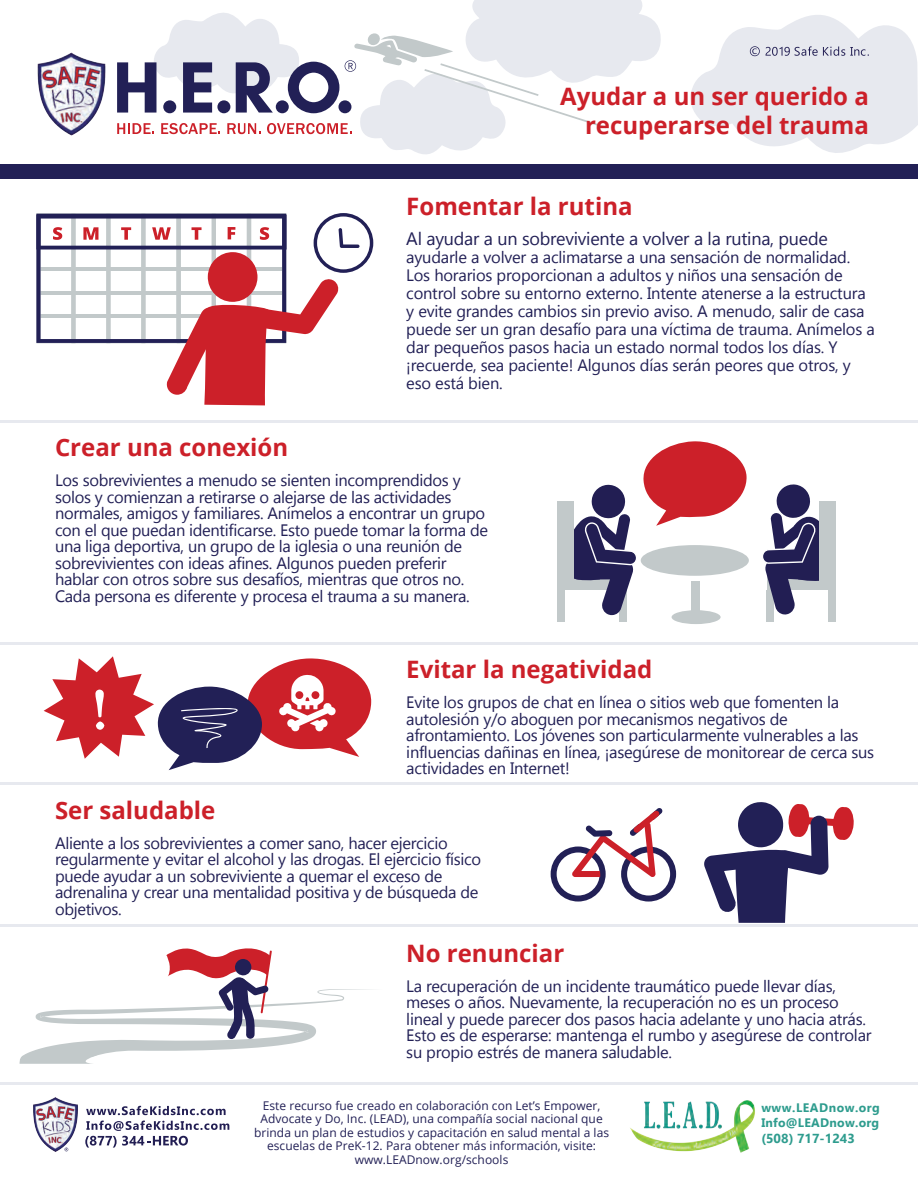
<style>
.page{position:relative;width:918px;height:1188px;background:#fff}
.page>*{position:absolute;margin:0;border:0;box-sizing:border-box;transform-origin:0 0}
.t1{font:700 24px/28.8px "Open Sans";color:#cc2029;text-align:right}
.t2{font:18px "Gadugi";letter-spacing:-.015em;color:#222056}
.t3{font:16.5px/16.5px "Gadugi";letter-spacing:-.015em;color:#222056}
.t4{font:700 13.05px "Gadugi";color:#2e9c8e}
.t5{font:700 12.3px/14.9px "Gadugi";letter-spacing:.02em;color:#2e9c8e}
.t6{font:12px/13.5px "Open Sans";letter-spacing:.005em;color:#222056;text-align:center}
</style>
<div class="page">
<svg style="left:704px;top:802px;width:150px;height:121px"></svg>
<div style="left:0;top:164px;width:918px;height:15px;background:#222056"></div>
<hr style="left:0;top:420px;width:918px;height:3px;background:#e7e9ef">
<hr style="left:0;top:643px;width:918px;height:2px;background:#e7e9ef">
<hr style="left:0;top:1082px;width:918px;height:3px;background:#e7e9ef">
<svg style="left:690px;top:15px;width:228px;height:138px"></svg>
<img style="left:37px;top:52px;width:69px;height:84px">
<svg style="left:117px;top:0;width:544px;height:154px"></svg>
<img style="left:33px;top:1097px;width:45px;height:55px">
<svg style="left:86px;top:1106px;width:140px;height:9px"></svg>
<svg style="left:85px;top:1121px;width:144px;height:27px"></svg>
<hr style="left:0;top:782px;width:918px;height:3px;background:#e7e9ef">
<hr style="left:0;top:925px;width:918px;height:2px;background:#e7e9ef">
<svg style="left:551px;top:808px;width:125px;height:94px"></svg>
<svg style="left:44px;top:656px;width:328px;height:114px"></svg>
<svg style="left:36px;top:213px;width:337px;height:192px"></svg>
<svg style="left:19px;top:948px;width:352px;height:116px"></svg>
<div style="left:619px;top:590px;width:8px;height:32px;background:#c2c9ca"></div>
<div style="left:557px;top:590px;width:7px;height:32px;background:#c2c9ca"></div>
<svg style="left:557px;top:441px;width:190px;height:174px"></svg>
<div style="left:557px;top:501px;width:17px;height:88px;background:#c2c9ca"></div>
<div style="left:766px;top:590px;width:7px;height:32px;background:#c2c9ca"></div>
<div style="left:828px;top:590px;width:7px;height:32px;background:#c2c9ca"></div>
<svg style="left:763px;top:484px;width:73px;height:131px"></svg>
<div style="left:819px;top:501px;width:17px;height:88px;background:#c2c9ca"></div>
<div style="left:692px;top:581px;width:8px;height:42px;background:#c2c9ca"></div>
<div style="left:641px;top:545px;width:108px;height:31px;background:#c2c9ca;border-radius:50%"></div>
<div style="left:672px;top:610px;width:49px;height:14px;background:#c2c9ca;border-radius:50%"></div>
<img style="left:630px;top:1100px;width:125px;height:53px">
<h1 class="t1" style="left:560px;top:82px;width:310px">Ayudar a un ser querido a recuperarse del trauma</h1>
<h1 class="t1" style="left:406px;top:191px;width:228px">Fomentar la rutina</h1>
<p class="t2" style="left:406px;top:228px;width:423px">Al ayudar a un sobreviviente a volver a la rutina, puede</p>
<p class="t3" style="left:406px;top:248px;width:470px;line-height:18px">ayudarle a volver a aclimatarse a una sensación de normalidad.<br>Los horarios proporcionan a adultos y niños una sensación de control sobre su entorno externo. Intente atenerse a la estructura y evite grandes cambios sin previo aviso. A menudo, salir de casa puede ser un gran desafío para una víctima de trauma. Anímelos a dar pequeños pasos hacia un estado normal todos los días. Y ¡recuerde, sea paciente! Algunos días serán peores que otros, y eso está bien.</p>
<h1 class="t1" style="left:55px;top:432px;width:235px">Crear una conexión</h1>
<p class="t3" style="left:55px;top:472px;width:435px">Los sobrevivientes a menudo se sienten incomprendidos y solos y comienzan a retirarse o alejarse de las actividades normales, amigos y familiares. Anímelos a encontrar un grupo con el que puedan identificarse. Esto puede tomar la forma de una liga deportiva, un grupo de la iglesia o una reunión de sobrevivientes con ideas afines. Algunos pueden preferir hablar con otros sobre sus desafíos, mientras que otros no.<br>Cada persona es diferente y procesa el trauma a su manera.</p>
<h1 class="t1" style="left:406px;top:655px;width:248px">Evitar la negatividad</h1>
<p class="t3" style="left:406px;top:694px;width:469px">Evite los grupos de chat en línea o sitios web que fomenten la autolesión y/o aboguen por mecanismos negativos de afrontamiento. Los jóvenes son particularmente vulnerables a las influencias dañinas en línea, ¡asegúrese de monitorear de cerca sus actividades en Internet!</p>
<h1 class="t1" style="left:55px;top:795px;width:162px">Ser saludable</h1>
<p class="t3" style="left:55px;top:834px;width:428px">Aliente a los sobrevivientes a comer sano, hacer ejercicio regularmente y evitar el alcohol y las drogas. El ejercicio físico puede ayudar a un sobreviviente a quemar el exceso de adrenalina y crear una mentalidad positiva y de búsqueda de objetivos.</p>
<h1 class="t1" style="left:406px;top:938px;width:160px">No renunciar</h1>
<p class="t3" style="left:406px;top:978px;width:467px">La recuperación de un incidente traumático puede llevar días, meses o años. Nuevamente, la recuperación no es un proceso lineal y puede parecer dos pasos hacia adelante y uno hacia atrás.<br>Esto es de esperarse: mantenga el rumbo y asegúrese de controlar su propio estrés de manera saludable.</p>
<p class="t6" style="left:254px;top:1098px;width:356px">Este recurso fue creado en colaboración con Let’s Empower, Advocate y Do, Inc. (LEAD), una compañía social nacional que brinda un plan de estudios y capacitación en salud mental a las escuelas de PreK-12. Para obtener más información, visite: www.LEADnow.org/schools</p>
<p class="t5" style="left:761px;top:1100px;width:120px">www.LEADnow.org<br>Info@LEADnow.org</p>
<p class="t4" style="left:761px;top:1130px;width:95px">(508) 717-1243</p>
</div>
